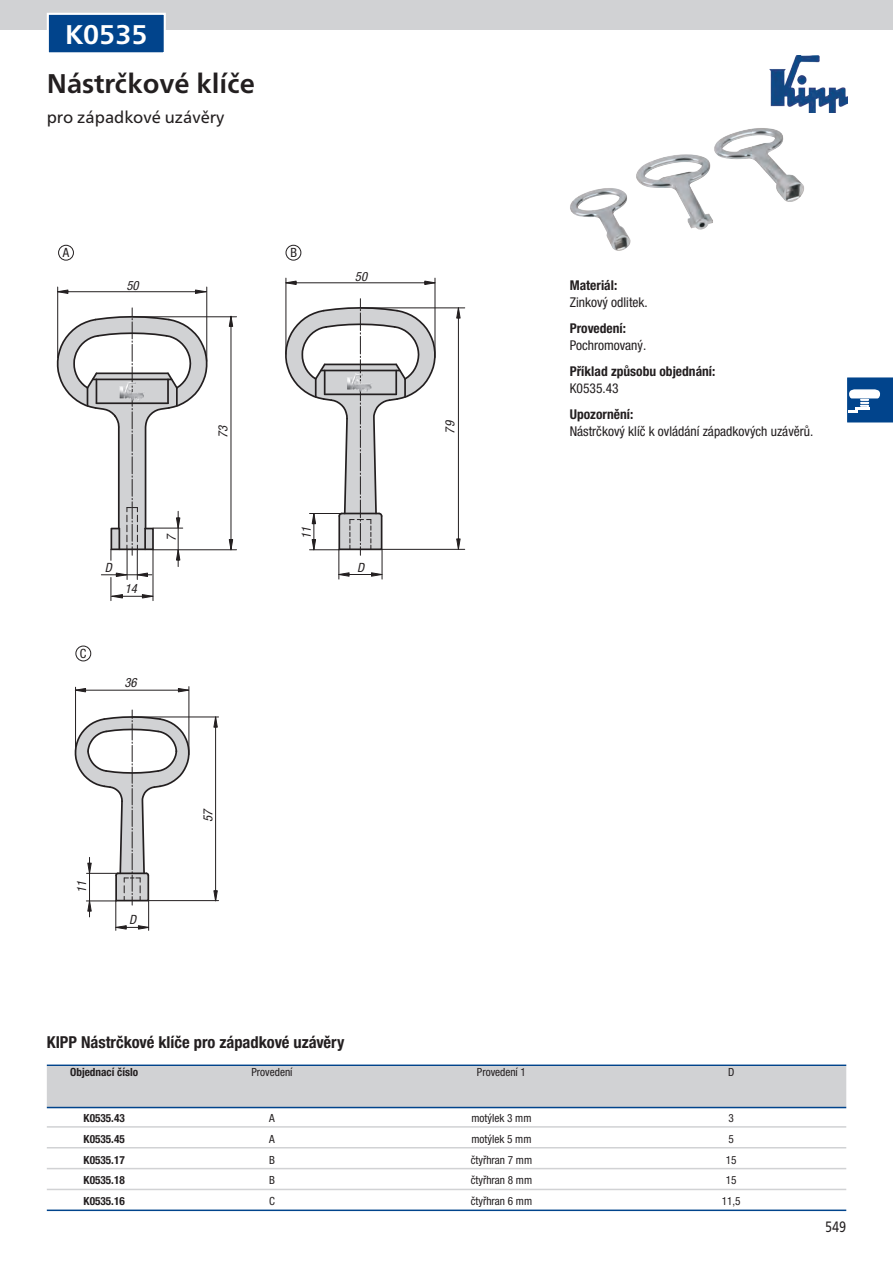
<style>
.page{position:relative;width:893px;height:1263px;background:#fff}
.page>*{position:absolute;margin:0;border:0;box-sizing:border-box;transform-origin:0 0}
.t1{font:700 27px "Frutiger Neue LTW1 G";color:#231f20}
.t2{font:700 27px "Frutiger Neue LTW1 G";color:#fff}
.t3{font:700 condensed 16.5px "Helvetica Neue LTW1 G";color:#231f20}
.t4{font:16.5px "Frutiger Neue LTW1 G";color:#231f20}
.t5{font:15px "Frutiger Neue LTW1 G";color:#231f20;scale:.81 1}
.t6{font:condensed 13.5px "Helvetica Neue LTW1 G";color:#231f20}
.t7{font:700 condensed 13.5px "Helvetica Neue LTW1 G";color:#231f20}
.t8{font:italic condensed 12.75px "Helvetica Neue LTW1 G";color:#231f20}
.t9{font:condensed 12.75px "Helvetica Neue LTW1 G";color:#231f20}
.t10{font:condensed 11.25px "Helvetica Neue LTW1 G";color:#231f20}
.t11{font:700 condensed 11.25px "Helvetica Neue LTW1 G";color:#231f20}
</style>
<div class="page">
<img style="left:769px;top:55px;width:79px;height:58px">
<div style="left:0;top:0;width:893px;height:30px;background:#d1d2d4"></div>
<svg style="left:847px;top:377px;width:46px;height:46px"></svg>
<img style="left:570px;top:128px;width:234px;height:123px">
<hr style="left:339px;top:574px;width:43px;height:1px;background:#231f20">
<hr style="left:382px;top:549px;width:1px;height:30px;background:#231f20">
<hr style="left:338px;top:549px;width:1px;height:30px;background:#231f20">
<hr style="left:58px;top:291px;width:149px;height:1px;background:#231f20">
<hr style="left:206px;top:287px;width:1px;height:74px;background:#231f20">
<hr style="left:57px;top:287px;width:1px;height:71px;background:#231f20">
<hr style="left:231px;top:317px;width:1px;height:233px;background:#231f20">
<hr style="left:153px;top:549px;width:84px;height:1px;background:#231f20">
<hr style="left:132px;top:316px;width:105px;height:1px;background:#231f20">
<hr style="left:286px;top:282px;width:149px;height:1px;background:#231f20">
<hr style="left:435px;top:278px;width:1px;height:79px;background:#231f20">
<hr style="left:285px;top:278px;width:1px;height:76px;background:#231f20">
<hr style="left:458px;top:308px;width:1px;height:241px;background:#231f20">
<hr style="left:382px;top:549px;width:83px;height:1px;background:#231f20">
<hr style="left:360px;top:307px;width:105px;height:1px;background:#231f20">
<svg style="left:195px;top:289px;width:13px;height:5px"></svg>
<svg style="left:57px;top:289px;width:12px;height:5px"></svg>
<svg style="left:371px;top:572px;width:12px;height:5px"></svg>
<svg style="left:338px;top:572px;width:12px;height:5px"></svg>
<svg style="left:424px;top:280px;width:12px;height:5px"></svg>
<svg style="left:285px;top:280px;width:12px;height:5px"></svg>
<svg style="left:228px;top:315px;width:6px;height:12px"></svg>
<svg style="left:228px;top:539px;width:6px;height:12px"></svg>
<svg style="left:56px;top:308px;width:152px;height:293px"></svg>
<svg style="left:285px;top:299px;width:152px;height:256px"></svg>
<svg style="left:456px;top:307px;width:5px;height:12px"></svg>
<svg style="left:456px;top:538px;width:5px;height:12px"></svg>
<hr style="left:116px;top:927px;width:33px;height:1px;background:#231f20">
<hr style="left:148px;top:900px;width:1px;height:30px;background:#231f20">
<hr style="left:115px;top:900px;width:1px;height:30px;background:#231f20">
<hr style="left:89px;top:857px;width:1px;height:60px;background:#231f20">
<hr style="left:75px;top:690px;width:114px;height:1px;background:#231f20">
<hr style="left:188px;top:687px;width:1px;height:68px;background:#231f20">
<hr style="left:75px;top:687px;width:1px;height:65px;background:#231f20">
<hr style="left:215px;top:717px;width:1px;height:183px;background:#231f20">
<hr style="left:148px;top:900px;width:71px;height:1px;background:#231f20">
<hr style="left:132px;top:716px;width:87px;height:1px;background:#231f20">
<svg style="left:138px;top:925px;width:12px;height:5px"></svg>
<svg style="left:115px;top:925px;width:12px;height:5px"></svg>
<svg style="left:178px;top:687px;width:12px;height:6px"></svg>
<svg style="left:74px;top:687px;width:12px;height:6px"></svg>
<svg style="left:74px;top:710px;width:116px;height:202px"></svg>
<svg style="left:213px;top:716px;width:5px;height:12px"></svg>
<svg style="left:213px;top:890px;width:5px;height:12px"></svg>
<div style="left:58px;top:245px;width:16px;height:16px;border:1px solid #231f20;border-radius:50%"></div>
<div style="left:286px;top:245px;width:15px;height:16px;border:1px solid #231f20;border-radius:50%"></div>
<div style="left:75px;top:646px;width:16px;height:15px;border:1px solid #231f20;border-radius:50%"></div>
<div style="left:48px;top:14px;width:117px;height:39px;background:#01448c"></div>
<div style="left:47px;top:13px;width:119px;height:41px;border:2px solid #fff"></div>
<hr style="left:47px;top:1064px;width:799px;height:2px;background:#01448c">
<div style="left:47px;top:1066px;width:799px;height:41px;background:#d1d2d4"></div>
<hr style="left:47px;top:1107px;width:799px;height:1px;background:#01448c">
<hr style="left:47px;top:1126px;width:799px;height:1px;background:#d1d2d4">
<hr style="left:47px;top:1147px;width:799px;height:1px;background:#d1d2d4">
<hr style="left:47px;top:1168px;width:799px;height:1px;background:#d1d2d4">
<hr style="left:47px;top:1189px;width:799px;height:1px;background:#d1d2d4">
<hr style="left:47px;top:1209px;width:799px;height:2px;background:#01448c">
<h1 class="t2" style="left:65px;top:18px;width:84px">K0535</h1>
<h1 class="t1" style="left:47px;top:67px;width:210px">Nástrčkové klíče</h1>
<h2 class="t4" style="left:47px;top:107px;width:179px">pro západkové uzávěry</h2>
<p class="t9" style="left:63px;top:245px;width:8px">A</p>
<p class="t9" style="left:290px;top:245px;width:8px">B</p>
<p class="t8" style="left:127px;top:278px;width:14px">50</p>
<p class="t8" style="left:355px;top:269px;width:14px">50</p>
<p class="t8" style="left:216px;top:438px;width:15px;rotate:-90deg">73</p>
<p class="t8" style="left:443px;top:434px;width:15px;rotate:-90deg">79</p>
<p class="t8" style="left:105px;top:560px;width:9px">D</p>
<p class="t8" style="left:125px;top:581px;width:14px">14</p>
<p class="t9" style="left:80px;top:646px;width:8px">C</p>
<p class="t8" style="left:125px;top:675px;width:14px">36</p>
<p class="t8" style="left:164px;top:541px;width:9px;rotate:-90deg">7</p>
<p class="t8" style="left:299px;top:539px;width:14px;rotate:-90deg">11</p>
<p class="t8" style="left:357px;top:560px;width:9px">D</p>
<p class="t7" style="left:570px;top:277px;width:49px">Materiál:</p>
<p class="t6" style="left:570px;top:294px;width:79px">Zinkový odlitek.</p>
<p class="t7" style="left:570px;top:320px;width:58px">Provedení:</p>
<p class="t6" style="left:570px;top:337px;width:78px">Pochromovaný.</p>
<p class="t7" style="left:570px;top:363px;width:147px">Příklad způsobu objednání:</p>
<p class="t6" style="left:570px;top:380px;width:50px">K0535.43</p>
<p class="t7" style="left:570px;top:406px;width:65px">Upozornění:</p>
<p class="t6" style="left:570px;top:423px;width:245px">Nástrčkový klíč k ovládání západkových uzávěrů.</p>
<p class="t8" style="left:74px;top:893px;width:14px;rotate:-90deg">11</p>
<p class="t8" style="left:129px;top:912px;width:9px">D</p>
<p class="t8" style="left:201px;top:822px;width:15px;rotate:-90deg">57</p>
<h2 class="t3" style="left:47px;top:1033px;width:299px">KIPP Nástrčkové klíče pro západkové uzávěry</h2>
<p class="t11" style="left:70px;top:1066px;width:70px">Objednací číslo</p>
<p class="t10" style="left:252px;top:1066px;width:43px">Provedení</p>
<p class="t10" style="left:477px;top:1066px;width:51px">Provedení 1</p>
<p class="t10" style="left:728px;top:1066px;width:8px">D</p>
<p class="t11" style="left:84px;top:1111px;width:43px">K0535.43</p>
<p class="t10" style="left:269px;top:1111px;width:7px">A</p>
<p class="t10" style="left:471px;top:1111px;width:61px">motýlek 3 mm</p>
<p class="t10" style="left:728px;top:1111px;width:7px">3</p>
<p class="t11" style="left:84px;top:1132px;width:43px">K0535.45</p>
<p class="t10" style="left:269px;top:1132px;width:7px">A</p>
<p class="t10" style="left:471px;top:1132px;width:61px">motýlek 5 mm</p>
<p class="t10" style="left:728px;top:1132px;width:7px">5</p>
<p class="t11" style="left:84px;top:1153px;width:43px">K0535.17</p>
<p class="t10" style="left:269px;top:1153px;width:7px">B</p>
<p class="t10" style="left:471px;top:1153px;width:63px">čtyřhran 7 mm</p>
<p class="t10" style="left:726px;top:1153px;width:12px">15</p>
<p class="t11" style="left:84px;top:1174px;width:43px">K0535.18</p>
<p class="t10" style="left:269px;top:1174px;width:7px">B</p>
<p class="t10" style="left:471px;top:1174px;width:63px">čtyřhran 8 mm</p>
<p class="t10" style="left:726px;top:1174px;width:12px">15</p>
<p class="t11" style="left:84px;top:1194px;width:43px">K0535.16</p>
<p class="t10" style="left:269px;top:1195px;width:7px">C</p>
<p class="t10" style="left:471px;top:1195px;width:63px">čtyřhran 6 mm</p>
<p class="t10" style="left:722px;top:1195px;width:20px">11,5</p>
<h3 class="t5" style="left:825px;top:1218px;width:27px">549</h3>
</div>
